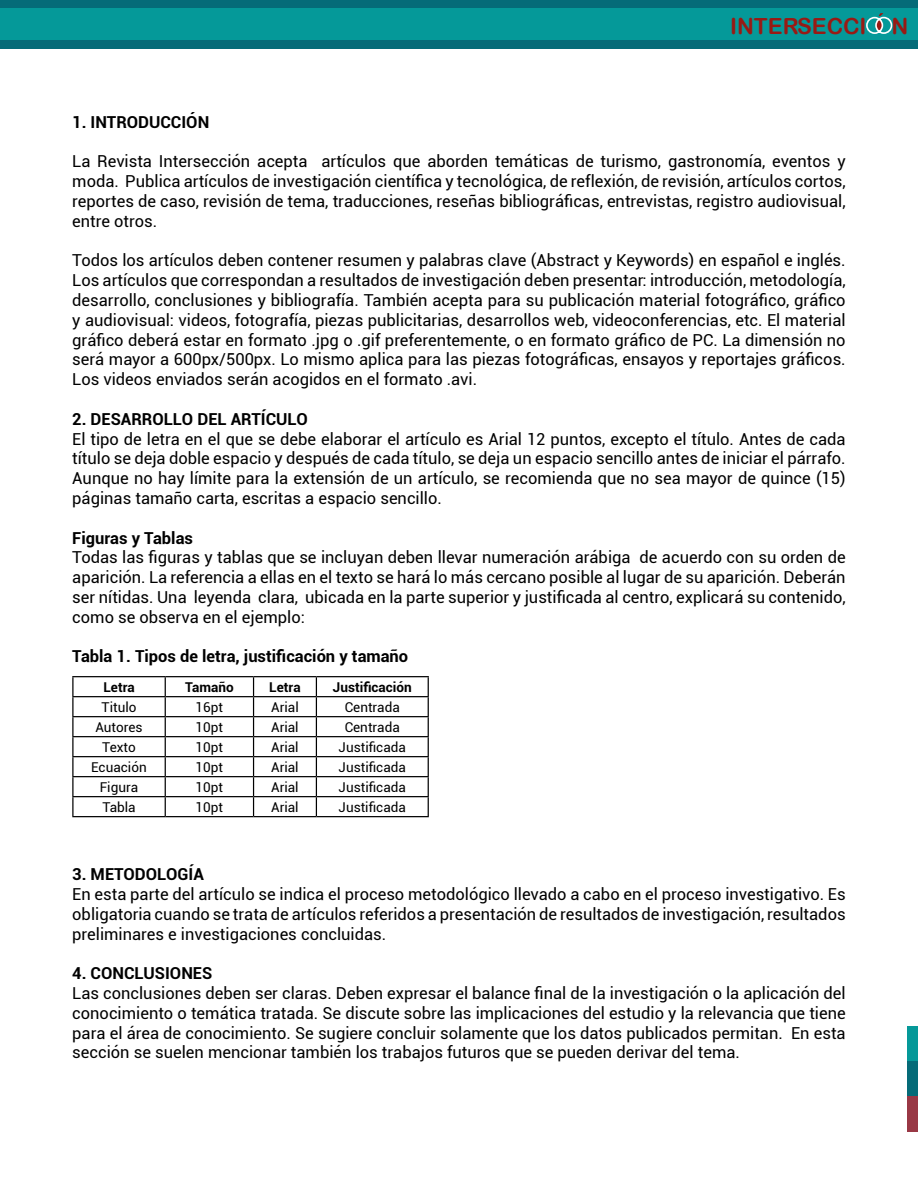
<style>
.page{position:relative;width:918px;height:1188px;background:#fff}
.page>*{position:absolute;margin:0;border:0;box-sizing:border-box;transform-origin:0 0}
.t1{font:22.2px "Arial Rounded MT Bold";color:#991a14}
.t2{font:16.5px/19.8px "Roboto";color:#000;text-align:justify}
.t3{font:700 16.5px "Roboto";color:#000}
.t4{font:13.5px "Roboto";color:#000}
.t5{font:700 13.5px "Roboto";color:#000}
</style>
<div class="page">
<div style="left:0;top:0;width:918px;height:48px;background:#056b78"></div>
<div style="left:0;top:8px;width:918px;height:31px;background:#059999"></div>
<svg style="left:866px;top:13px;width:27px;height:21px"></svg>
<div style="left:907px;top:1026px;width:11px;height:35px;background:#059999"></div>
<div style="left:907px;top:1061px;width:11px;height:36px;background:#056b78"></div>
<div style="left:907px;top:1097px;width:11px;height:35px;background:#993845"></div>
<hr style="left:72px;top:676px;width:93px;height:1px;background:#000">
<hr style="left:165px;top:676px;width:89px;height:1px;background:#000">
<hr style="left:254px;top:676px;width:62px;height:1px;background:#000">
<hr style="left:316px;top:676px;width:113px;height:1px;background:#000">
<hr style="left:72px;top:696px;width:93px;height:1px;background:#000">
<hr style="left:165px;top:696px;width:89px;height:1px;background:#000">
<hr style="left:254px;top:696px;width:62px;height:1px;background:#000">
<hr style="left:316px;top:696px;width:113px;height:1px;background:#000">
<hr style="left:72px;top:716px;width:93px;height:1px;background:#000">
<hr style="left:165px;top:716px;width:89px;height:1px;background:#000">
<hr style="left:254px;top:716px;width:62px;height:1px;background:#000">
<hr style="left:316px;top:716px;width:113px;height:1px;background:#000">
<hr style="left:72px;top:736px;width:93px;height:1px;background:#000">
<hr style="left:165px;top:736px;width:89px;height:1px;background:#000">
<hr style="left:254px;top:736px;width:62px;height:1px;background:#000">
<hr style="left:316px;top:736px;width:113px;height:1px;background:#000">
<hr style="left:72px;top:756px;width:93px;height:1px;background:#000">
<hr style="left:165px;top:756px;width:89px;height:1px;background:#000">
<hr style="left:254px;top:756px;width:62px;height:1px;background:#000">
<hr style="left:316px;top:756px;width:113px;height:1px;background:#000">
<hr style="left:72px;top:776px;width:93px;height:1px;background:#000">
<hr style="left:165px;top:776px;width:89px;height:1px;background:#000">
<hr style="left:254px;top:776px;width:62px;height:1px;background:#000">
<hr style="left:316px;top:776px;width:113px;height:1px;background:#000">
<hr style="left:72px;top:796px;width:93px;height:1px;background:#000">
<svg style="left:72px;top:677px;width:2px;height:139px"></svg>
<hr style="left:165px;top:796px;width:89px;height:1px;background:#000">
<svg style="left:165px;top:677px;width:1px;height:139px"></svg>
<hr style="left:254px;top:796px;width:62px;height:1px;background:#000">
<svg style="left:253px;top:677px;width:1px;height:139px"></svg>
<hr style="left:316px;top:796px;width:113px;height:1px;background:#000">
<svg style="left:316px;top:677px;width:1px;height:139px"></svg>
<svg style="left:428px;top:677px;width:1px;height:139px"></svg>
<hr style="left:72px;top:816px;width:93px;height:1px;background:#000">
<hr style="left:165px;top:816px;width:89px;height:1px;background:#000">
<hr style="left:254px;top:816px;width:62px;height:1px;background:#000">
<hr style="left:316px;top:816px;width:113px;height:1px;background:#000">
<h1 class="t1" style="left:730px;top:13px;width:180px">INTERSECCI N</h1>
<p class="t3" style="left:72px;top:110px;width:139px">1. INTRODUCCIÓN</p>
<p class="t2" style="left:72px;top:151px;width:775px">La Revista Intersección acepta artículos que aborden temáticas de turismo, gastronomía, eventos y moda. Publica artículos de investigación científica y tecnológica, de reflexión, de revisión, artículos cortos, reportes de caso, revisión de tema, traducciones, reseñas bibliográficas, entrevistas, registro audiovisual, entre otros.</p>
<p class="t2" style="left:72px;top:250px;width:775px">Todos los artículos deben contener resumen y palabras clave (Abstract y Keywords) en español e inglés.<br>Los artículos que correspondan a resultados de investigación deben presentar: introducción, metodología, desarrollo, conclusiones y bibliografía. También acepta para su publicación material fotográfico, gráfico y audiovisual: videos, fotografía, piezas publicitarias, desarrollos web, videoconferencias, etc. El material gráfico deberá estar en formato .jpg o .gif preferentemente, o en formato gráfico de PC. La dimensión no será mayor a 600px/500px. Lo mismo aplica para las piezas fotográficas, ensayos y reportajes gráficos.<br>Los videos enviados serán acogidos en el formato .avi.</p>
<p class="t3" style="left:72px;top:407px;width:237px">2. DESARROLLO DEL ARTÍCULO</p>
<p class="t2" style="left:72px;top:428px;width:775px">El tipo de letra en el que se debe elaborar el artículo es Arial 12 puntos, excepto el título. Antes de cada título se deja doble espacio y después de cada título, se deja un espacio sencillo antes de iniciar el párrafo.<br>Aunque no hay límite para la extensión de un artículo, se recomienda que no sea mayor de quince (15) páginas tamaño carta, escritas a espacio sencillo.</p>
<p class="t3" style="left:72px;top:526px;width:122px">Figuras y Tablas</p>
<p class="t2" style="left:72px;top:547px;width:775px">Todas las figuras y tablas que se incluyan deben llevar numeración arábiga de acuerdo con su orden de aparición. La referencia a ellas en el texto se hará lo más cercano posible al lugar de su aparición. Deberán ser nítidas. Una leyenda clara, ubicada en la parte superior y justificada al centro, explicará su contenido, como se observa en el ejemplo:</p>
<p class="t3" style="left:72px;top:645px;width:337px">Tabla 1. Tipos de letra, justificación y tamaño</p>
<p class="t5" style="left:103px;top:677px;width:33px">Letra</p>
<p class="t5" style="left:185px;top:677px;width:50px">Tamaño</p>
<p class="t5" style="left:269px;top:677px;width:33px">Letra</p>
<p class="t5" style="left:333px;top:677px;width:80px">Justificación</p>
<p class="t4" style="left:102px;top:697px;width:36px">Titulo</p>
<p class="t4" style="left:196px;top:697px;width:29px">16pt</p>
<p class="t4" style="left:271px;top:697px;width:29px">Arial</p>
<p class="t4" style="left:345px;top:697px;width:57px">Centrada</p>
<p class="t4" style="left:95px;top:717px;width:49px">Autores</p>
<p class="t4" style="left:196px;top:717px;width:29px">10pt</p>
<p class="t4" style="left:271px;top:717px;width:29px">Arial</p>
<p class="t4" style="left:345px;top:717px;width:57px">Centrada</p>
<p class="t4" style="left:102px;top:737px;width:35px">Texto</p>
<p class="t4" style="left:196px;top:737px;width:29px">10pt</p>
<p class="t4" style="left:271px;top:737px;width:29px">Arial</p>
<p class="t4" style="left:339px;top:737px;width:69px">Justificada</p>
<p class="t4" style="left:91px;top:757px;width:57px">Ecuación</p>
<p class="t4" style="left:196px;top:757px;width:29px">10pt</p>
<p class="t4" style="left:271px;top:757px;width:29px">Arial</p>
<p class="t4" style="left:339px;top:757px;width:69px">Justificada</p>
<p class="t4" style="left:100px;top:777px;width:40px">Figura</p>
<p class="t4" style="left:196px;top:777px;width:29px">10pt</p>
<p class="t4" style="left:271px;top:777px;width:29px">Arial</p>
<p class="t4" style="left:339px;top:777px;width:69px">Justificada</p>
<p class="t4" style="left:102px;top:797px;width:35px">Tabla</p>
<p class="t4" style="left:196px;top:797px;width:29px">10pt</p>
<p class="t4" style="left:271px;top:797px;width:29px">Arial</p>
<p class="t4" style="left:339px;top:797px;width:69px">Justificada</p>
<p class="t3" style="left:72px;top:863px;width:133px">3. METODOLOGÍA</p>
<p class="t2" style="left:72px;top:884px;width:775px">En esta parte del artículo se indica el proceso metodológico llevado a cabo en el proceso investigativo. Es obligatoria cuando se trata de artículos referidos a presentación de resultados de investigación, resultados preliminares e investigaciones concluidas.</p>
<p class="t3" style="left:72px;top:962px;width:142px">4. CONCLUSIONES</p>
<p class="t2" style="left:72px;top:983px;width:775px">Las conclusiones deben ser claras. Deben expresar el balance final de la investigación o la aplicación del conocimiento o temática tratada. Se discute sobre las implicaciones del estudio y la relevancia que tiene para el área de conocimiento. Se sugiere concluir solamente que los datos publicados permitan. En esta sección se suelen mencionar también los trabajos futuros que se pueden derivar del tema.</p>
</div>
